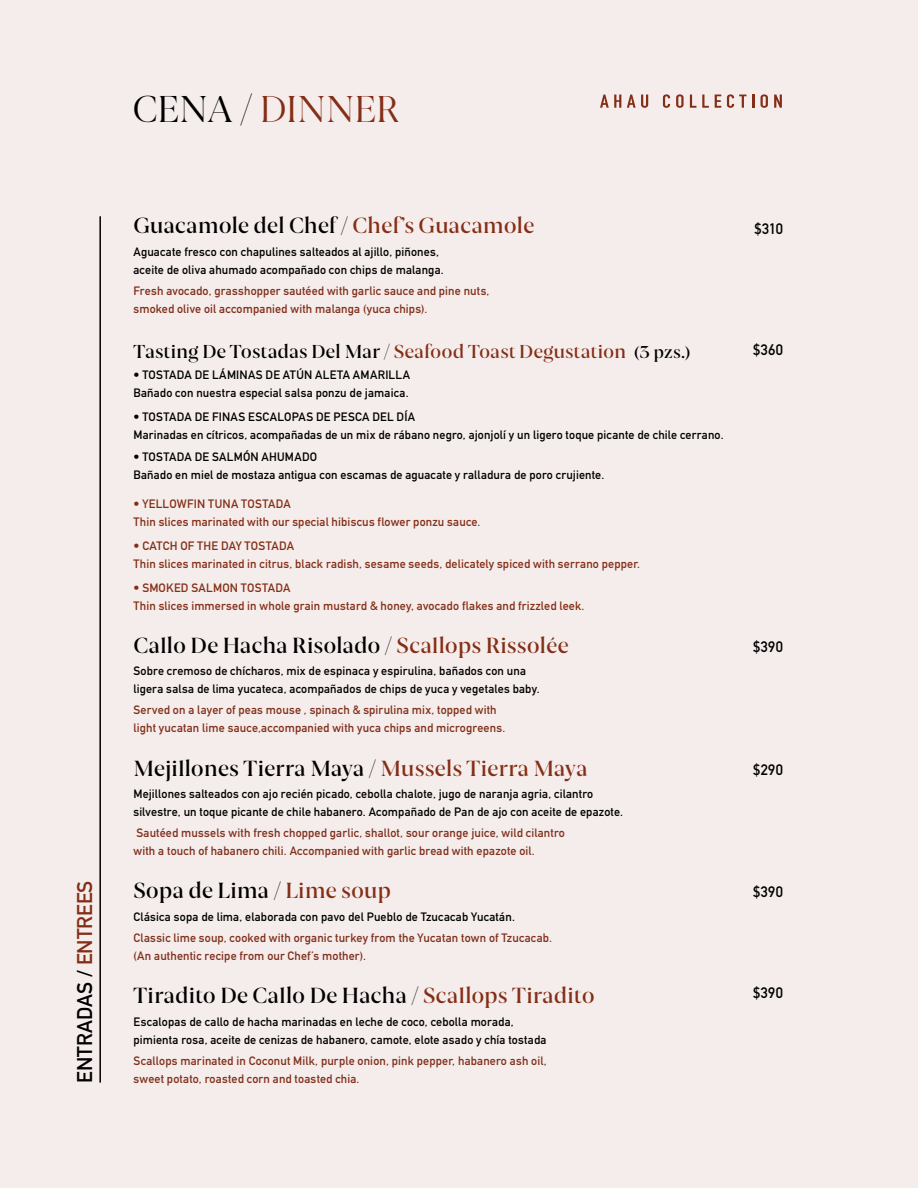
<style>
.page{position:relative;width:918px;height:1188px;background:#f5edeb}
.page>*{position:absolute;margin:0;border:0;box-sizing:border-box;transform-origin:0 0}
.t1{font:300 36px "Joane";letter-spacing:-.01em;color:#852e17}
.t2{font:600 21px "Joane";letter-spacing:-.005em;color:#000}
.t3{font:700 21px "DIN Alternate";color:#000}
.t4{font:600 18px "Joane";color:#000}
.t5{font:700 15px "DIN Alternate";letter-spacing:.02em;color:#000}
.t6{font:700 12px/18px "DIN Alternate";letter-spacing:.015em;color:#000}
.t7{font:700 12px/18px "DIN Alternate";letter-spacing:.015em;color:#802f1c}
.t8{font:700 12px/18px "DIN Alternate";letter-spacing:.015em;color:#852e17}
.s1{color:#852e17}
.s2{color:#000}
.s3{font-size:16.5px}
</style>
<div class="page">
<svg style="left:600px;top:95px;width:21px;height:13px"></svg>
<svg style="left:627px;top:95px;width:21px;height:13px"></svg>
<svg style="left:663px;top:94px;width:7px;height:14px"></svg>
<svg style="left:676px;top:94px;width:8px;height:14px"></svg>
<svg style="left:690px;top:95px;width:6px;height:13px"></svg>
<svg style="left:702px;top:95px;width:7px;height:13px"></svg>
<svg style="left:715px;top:95px;width:6px;height:13px"></svg>
<svg style="left:727px;top:94px;width:27px;height:14px"></svg>
<svg style="left:761px;top:94px;width:7px;height:14px"></svg>
<svg style="left:774px;top:95px;width:8px;height:13px"></svg>
<hr style="left:99px;top:216px;width:2px;height:867px;background:#000">
<h2 class="t3" style="left:76px;top:1083px;width:204px;rotate:-90deg">ENTRADAS / <span class="s1">ENTREES</span></h2>
<h1 class="t1" style="left:132px;top:94px;width:268px"><span class="s2">CENA /</span> DINNER</h1>
<h2 class="t2" style="left:133px;top:216px;width:402px">Guacamole del Chef / <span class="s1">Chef’s Guacamole</span></h2>
<p class="t6" style="left:133px;top:243px;width:312px">Aguacate fresco con chapulines salteados al ajillo, piñones, aceite de oliva ahumado acompañado con chips de malanga.</p>
<p class="t7" style="left:133px;top:282px;width:358px">Fresh avocado, grasshopper sautéed with garlic sauce and pine nuts, smoked olive oil accompanied with malanga (yuca chips).</p>
<h3 class="t4" style="left:133px;top:343px;width:558px">Tasting De Tostadas Del Mar / <span class="s1">Seafood Toast Degustation</span> <span class="s3">(3 pzs.)</span></h3>
<p class="t6" style="left:133px;top:366px;width:278px">• TOSTADA DE LÁMINAS DE ATÚN ALETA AMARILLA<br>Bañado con nuestra especial salsa ponzu de jamaica.</p>
<p class="t6" style="left:133px;top:408px;width:592px">• TOSTADA DE FINAS ESCALOPAS DE PESCA DEL DÍA<br>Marinadas en cítricos, acompañadas de un mix de rábano negro, ajonjolí y un ligero toque picante de chile cerrano.</p>
<p class="t6" style="left:133px;top:449px;width:472px">• TOSTADA DE SALMÓN AHUMADO<br>Bañado en miel de mostaza antigua con escamas de aguacate y ralladura de poro crujiente.</p>
<p class="t8" style="left:133px;top:495px;width:349px">• YELLOWFIN TUNA TOSTADA<br>Thin slices marinated with our special hibiscus flower ponzu sauce.</p>
<p class="t8" style="left:133px;top:537px;width:508px">• CATCH OF THE DAY TOSTADA<br>Thin slices marinated in citrus, black radish, sesame seeds, delicately spiced with serrano pepper.</p>
<p class="t8" style="left:133px;top:579px;width:453px">• SMOKED SALMON TOSTADA<br>Thin slices immersed in whole grain mustard &amp; honey, avocado flakes and frizzled leek.</p>
<h2 class="t2" style="left:133px;top:632px;width:437px">Callo De Hacha Risolado / <span class="s1">Scallops Rissolée</span></h2>
<p class="t6" style="left:133px;top:663px;width:408px">Sobre cremoso de chícharos, mix de espinaca y espirulina, bañados con una ligera salsa de lima yucateca, acompañados de chips de yuca y vegetales baby.</p>
<p class="t7" style="left:133px;top:702px;width:373px">Served on a layer of peas mouse , spinach &amp; spirulina mix, topped with light yucatan lime sauce,accompanied with yuca chips and microgreens.</p>
<h2 class="t2" style="left:133px;top:754px;width:456px">Mejillones Tierra Maya / <span class="s1">Mussels Tierra Maya</span></h2>
<p class="t6" style="left:133px;top:786px;width:491px">Mejillones salteados con ajo recién picado, cebolla chalote, jugo de naranja agria, cilantro silvestre, un toque picante de chile habanero. Acompañado de Pan de ajo con aceite de epazote.</p>
<p class="t7" style="left:133px;top:825px;width:433px">Sautéed mussels with fresh chopped garlic, shallot, sour orange juice, wild cilantro with a touch of habanero chili. Accompanied with garlic bread with epazote oil.</p>
<h2 class="t2" style="left:133px;top:882px;width:259px">Sopa de Lima / <span class="s1">Lime soup</span></h2>
<p class="t6" style="left:133px;top:908px;width:383px">Clásica sopa de lima, elaborada con pavo del Pueblo de Tzucacab Yucatán.</p>
<p class="t7" style="left:133px;top:929px;width:420px">Classic lime soup, cooked with organic turkey from the Yucatan town of Tzucacab. (An authentic recipe from our Chef’s mother).</p>
<h2 class="t2" style="left:133px;top:982px;width:463px">Tiradito De Callo De Hacha / <span class="s1">Scallops Tiradito</span></h2>
<p class="t6" style="left:133px;top:1013px;width:415px">Escalopas de callo de hacha marinadas en leche de coco, cebolla morada, pimienta rosa, aceite de cenizas de habanero, camote, elote asado y chía tostada</p>
<p class="t7" style="left:133px;top:1052px;width:415px">Scallops marinated in Coconut Milk, purple onion, pink pepper, habanero ash oil, sweet potato, roasted corn and toasted chia.</p>
<p class="t5" style="left:754px;top:222px;width:30px">$310</p>
<p class="t5" style="left:753px;top:343px;width:31px">$360</p>
<p class="t5" style="left:753px;top:640px;width:31px">$390</p>
<p class="t5" style="left:753px;top:763px;width:31px">$290</p>
<p class="t5" style="left:753px;top:885px;width:31px">$390</p>
<p class="t5" style="left:753px;top:987px;width:31px">$390</p>
</div>
